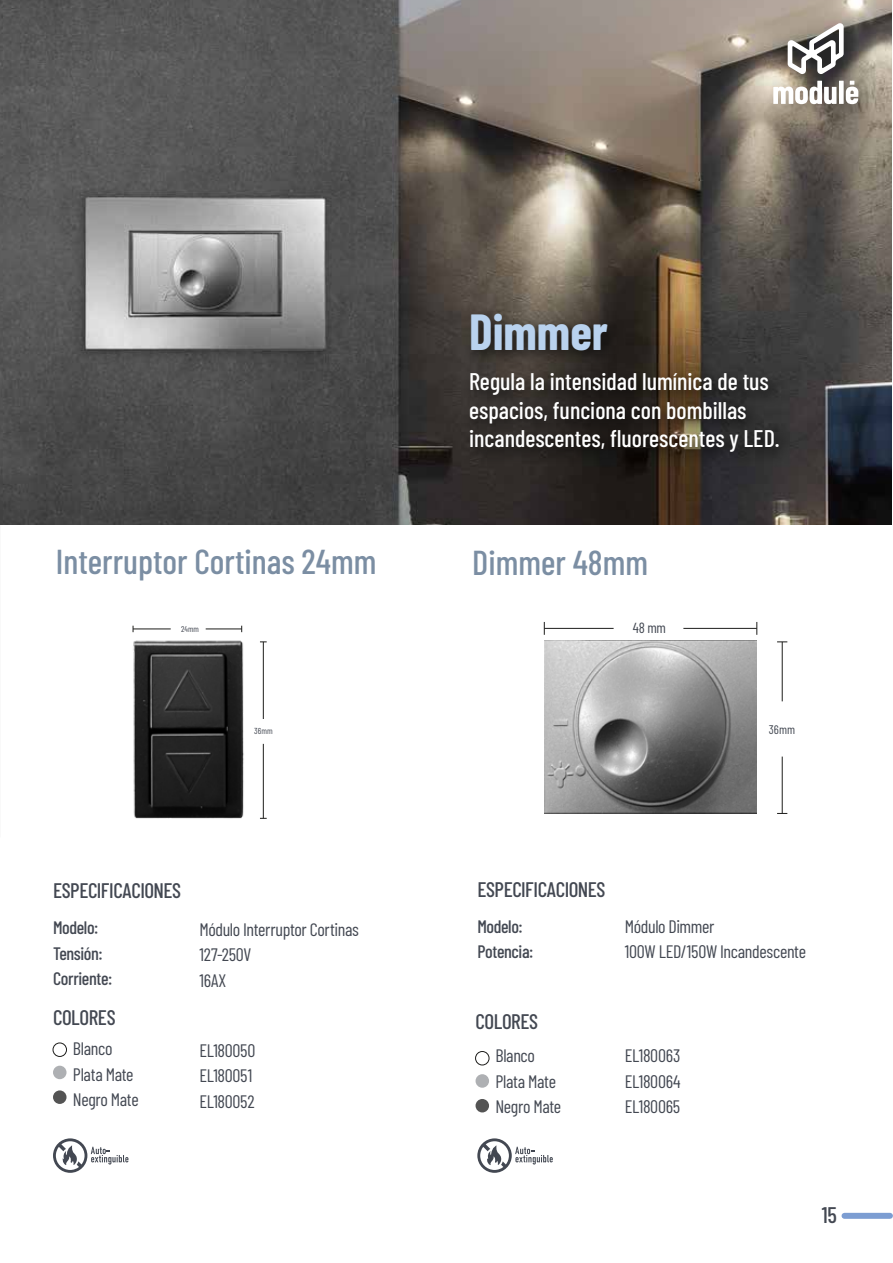
<style>
.page{position:relative;width:893px;height:1263px;background:#fff}
.page>*{position:absolute;margin:0;border:0;box-sizing:border-box;transform-origin:0 0}
.t1{font:700 49.5px "Barlow Condensed";color:#b9d2ee}
.t2{font:500 34.5px "Barlow Condensed";color:#7b8ea3}
.t3{font:500 24px/28.5px "Barlow Condensed";color:#fff}
.t4{font:500 22.5px "Barlow Condensed";color:#434852}
.t5{font:500 21px "Barlow Condensed";letter-spacing:-.02em;color:#434852}
.t6{font:18px/25.5px "Barlow Condensed";letter-spacing:-.02em;color:#434852}
.t7{font:500 18px/25.5px "Barlow Condensed";letter-spacing:-.02em;color:#434852}
.t8{font:14.55px "Barlow Condensed";color:#434852}
.t9{font:12.45px "Barlow Condensed";color:#434852}
.t10{font:8.7px "Barlow Condensed";color:#434852}
.t11{font:8.4px "Barlow Condensed";color:#434852}
</style>
<div class="page">
<div style="left:476px;top:1074px;width:13px;height:14px;background:#aeb0b3;border-radius:50%"></div>
<div style="left:475px;top:1051px;width:14px;height:14px;border:1px solid #1d1d1b;border-radius:50%"></div>
<div style="left:476px;top:1099px;width:13px;height:13px;background:#545454;border-radius:50%"></div>
<svg style="left:477px;top:1138px;width:76px;height:35px"></svg>
<div style="left:53px;top:1066px;width:14px;height:13px;background:#aeb0b3;border-radius:50%"></div>
<div style="left:53px;top:1042px;width:14px;height:15px;border:1px solid #1d1d1b;border-radius:50%"></div>
<div style="left:53px;top:1090px;width:14px;height:14px;background:#545454;border-radius:50%"></div>
<svg style="left:53px;top:1138px;width:75px;height:35px"></svg>
<img style="left:132px;top:625px;width:135px;height:194px">
<img style="left:0;top:0;width:891px;height:525px">
<img style="left:759px;top:9px;width:122px;height:118px">
<svg style="left:788px;top:23px;width:56px;height:51px"></svg>
<svg style="left:773px;top:81px;width:85px;height:23px"></svg>
<img style="left:544px;top:641px;width:213px;height:172px">
<svg style="left:757px;top:622px;width:1px;height:13px"></svg>
<svg style="left:544px;top:622px;width:1px;height:13px"></svg>
<hr style="left:683px;top:628px;width:74px;height:1px;background:#1d1d1b">
<hr style="left:544px;top:628px;width:70px;height:1px;background:#1d1d1b">
<hr style="left:782px;top:756px;width:1px;height:57px;background:#1d1d1b">
<hr style="left:782px;top:642px;width:1px;height:59px;background:#1d1d1b">
<img style="left:455px;top:294px;width:365px;height:191px">
<div style="left:844px;top:1213px;width:46px;height:6px;background:#7c9dd2"></div>
<h1 class="t1" style="left:469px;top:297px;width:140px">Dimmer</h1>
<h3 class="t3" style="left:469px;top:365px;width:312px">Regula la intensidad lumínica de tus espacios, funciona con bombillas incandescentes, fluorescentes y LED.</h3>
<h2 class="t2" style="left:56px;top:537px;width:322px">Interruptor Cortinas 24mm</h2>
<h2 class="t2" style="left:472px;top:538px;width:177px">Dimmer 48mm</h2>
<p class="t11" style="left:181px;top:623px;width:19px">24mm</p>
<p class="t10" style="left:254px;top:725px;width:20px">36mm</p>
<p class="t8" style="left:633px;top:618px;width:35px">48 mm</p>
<p class="t9" style="left:769px;top:720px;width:28px">36mm</p>
<p class="t5" style="left:53px;top:876px;width:130px">ESPECIFICACIONES</p>
<p class="t7" style="left:53px;top:913px;width:61px">Modelo:<br>Tensión:<br>Corriente:</p>
<p class="t6" style="left:199px;top:915px;width:161px">Módulo Interruptor Cortinas<br>127-250V<br>16AX</p>
<p class="t5" style="left:53px;top:1003px;width:64px">COLORES</p>
<p class="t6" style="left:73px;top:1034px;width:67px">Blanco<br>Plata Mate<br>Negro Mate</p>
<p class="t6" style="left:199px;top:1036px;width:57px">EL180050<br>EL180051<br>EL180052</p>
<p class="t5" style="left:477px;top:874px;width:130px">ESPECIFICACIONES</p>
<p class="t7" style="left:477px;top:912px;width:58px">Modelo:<br>Potencia:</p>
<p class="t6" style="left:625px;top:912px;width:183px">Módulo Dimmer<br>100W LED/150W Incandescente</p>
<p class="t5" style="left:476px;top:1006px;width:64px">COLORES</p>
<p class="t6" style="left:495px;top:1041px;width:67px">Blanco<br>Plata Mate<br>Negro Mate</p>
<p class="t6" style="left:625px;top:1041px;width:57px;text-align:justify">EL180063<br>EL180064<br>EL180065</p>
<p class="t4" style="left:822px;top:1198px;width:17px">15</p>
</div>
